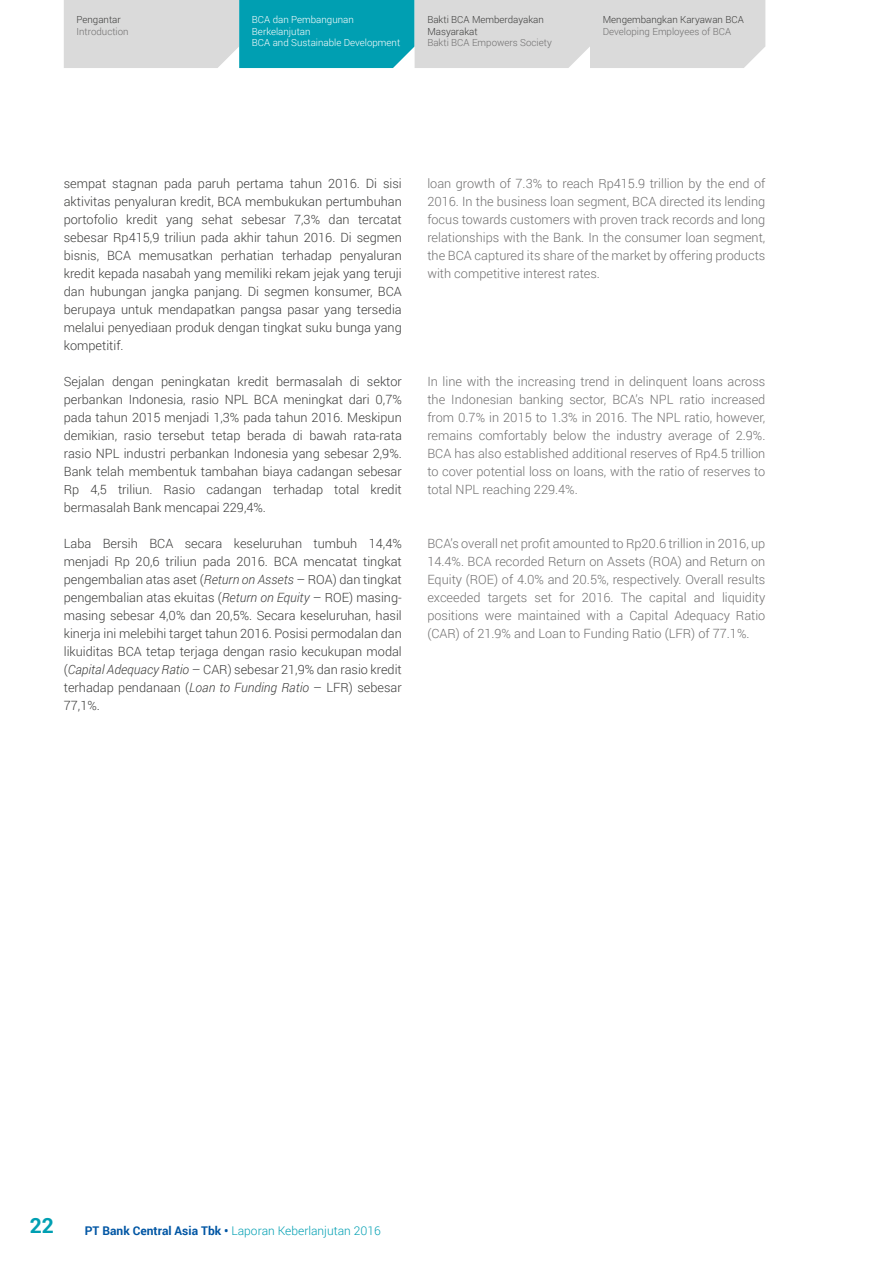
<style>
.page{position:relative;width:893px;height:1263px;background:#fff}
.page>*{position:absolute;margin:0;border:0;box-sizing:border-box;transform-origin:0 0}
.t1{font:700 21px "Roboto";color:#009fb2}
.t2{font:300 12.75px/18px "Roboto";color:#3c3c3b;text-align:justify}
.t3{font:300 12.75px/18px "Roboto";color:#706f6f;text-align:justify}
.t4{font:300 12px "Roboto";color:#009fb2}
.t5{font:300 9.75px/11.7px "Roboto";color:#3c3c3b}
.t6{font:300 9.75px "Roboto";color:#706f6f}
.t7{font:300 9.75px/11.7px "Roboto";color:#fff}
.s1{font-style:italic}
.s2{font-weight:700;color:#0056a4}
</style>
<div class="page">
<svg style="left:64px;top:0;width:701px;height:68px;background:#a5ccd0"></svg>
<p class="t5" style="left:77px;top:13px;width:46px">Pengantar</p>
<p class="t6" style="left:77px;top:24px;width:54px">Introduction</p>
<p class="t7" style="left:252px;top:13px;width:150px">BCA dan Pembangunan<br>Berkelanjutan<br>BCA and Sustainable Development</p>
<p class="t5" style="left:427px;top:13px;width:118px">Bakti BCA Memberdayakan<br>Masyarakat</p>
<p class="t6" style="left:427px;top:36px;width:126px">Bakti BCA Empowers Society</p>
<p class="t5" style="left:603px;top:13px;width:142px">Mengembangkan Karyawan BCA</p>
<p class="t6" style="left:603px;top:24px;width:130px">Developing Employees of BCA</p>
<p class="t2" style="left:64px;top:174px;width:340px">sempat stagnan pada paruh pertama tahun 2016. Di sisi aktivitas penyaluran kredit, BCA membukukan pertumbuhan portofolio kredit yang sehat sebesar 7,3% dan tercatat sebesar Rp415,9 triliun pada akhir tahun 2016. Di segmen bisnis, BCA memusatkan perhatian terhadap penyaluran kredit kepada nasabah yang memiliki rekam jejak yang teruji dan hubungan jangka panjang. Di segmen konsumer, BCA berupaya untuk mendapatkan pangsa pasar yang tersedia melalui penyediaan produk dengan tingkat suku bunga yang kompetitif.</p>
<p class="t2" style="left:64px;top:372px;width:340px">Sejalan dengan peningkatan kredit bermasalah di sektor perbankan Indonesia, rasio NPL BCA meningkat dari 0,7% pada tahun 2015 menjadi 1,3% pada tahun 2016. Meskipun demikian, rasio tersebut tetap berada di bawah rata-rata rasio NPL industri perbankan Indonesia yang sebesar 2,9%.<br>Bank telah membentuk tambahan biaya cadangan sebesar Rp 4,5 triliun. Rasio cadangan terhadap total kredit bermasalah Bank mencapai 229,4%.</p>
<p class="t2" style="left:64px;top:534px;width:340px">Laba Bersih BCA secara keseluruhan tumbuh 14,4% menjadi Rp 20,6 triliun pada 2016. BCA mencatat tingkat pengembalian atas aset (<span class="s1">Return on Assets</span> – ROA) dan tingkat pengembalian atas ekuitas (<span class="s1">Return on Equity</span> – ROE) masing&shy;masing sebesar 4,0% dan 20,5%. Secara keseluruhan, hasil kinerja ini melebihi target tahun 2016. Posisi permodalan dan likuiditas BCA tetap terjaga dengan rasio kecukupan modal (<span class="s1">Capital Adequacy Ratio</span> – CAR) sebesar 21,9% dan rasio kredit terhadap pendanaan (<span class="s1">Loan to Funding Ratio</span> – LFR) sebesar 77,1%.</p>
<p class="t3" style="left:427px;top:174px;width:340px">loan growth of 7.3% to reach Rp415.9 trillion by the end of 2016. In the business loan segment, BCA directed its lending focus towards customers with proven track records and long relationships with the Bank. In the consumer loan segment, the BCA captured its share of the market by offering products with competitive interest rates.</p>
<p class="t3" style="left:427px;top:372px;width:340px">In line with the increasing trend in delinquent loans across the Indonesian banking sector, BCA’s NPL ratio increased from 0.7% in 2015 to 1.3% in 2016. The NPL ratio, however, remains comfortably below the industry average of 2.9%.<br>BCA has also established additional reserves of Rp4.5 trillion to cover potential loss on loans, with the ratio of reserves to total NPL reaching 229.4%.</p>
<p class="t3" style="left:427px;top:534px;width:340px">BCA’s overall net profit amounted to Rp20.6 trillion in 2016, up 14.4%. BCA recorded Return on Assets (ROA) and Return on Equity (ROE) of 4.0% and 20.5%, respectively. Overall results exceeded targets set for 2016. The capital and liquidity positions were maintained with a Capital Adequacy Ratio (CAR) of 21.9% and Loan to Funding Ratio (LFR) of 77.1%.</p>
<h1 class="t1" style="left:30px;top:1211px;width:26px">22</h1>
<p class="t4" style="left:85px;top:1222px;width:297px"><span class="s2">PT Bank Central Asia Tbk •</span> Laporan Keberlanjutan 2016</p>
</div>
